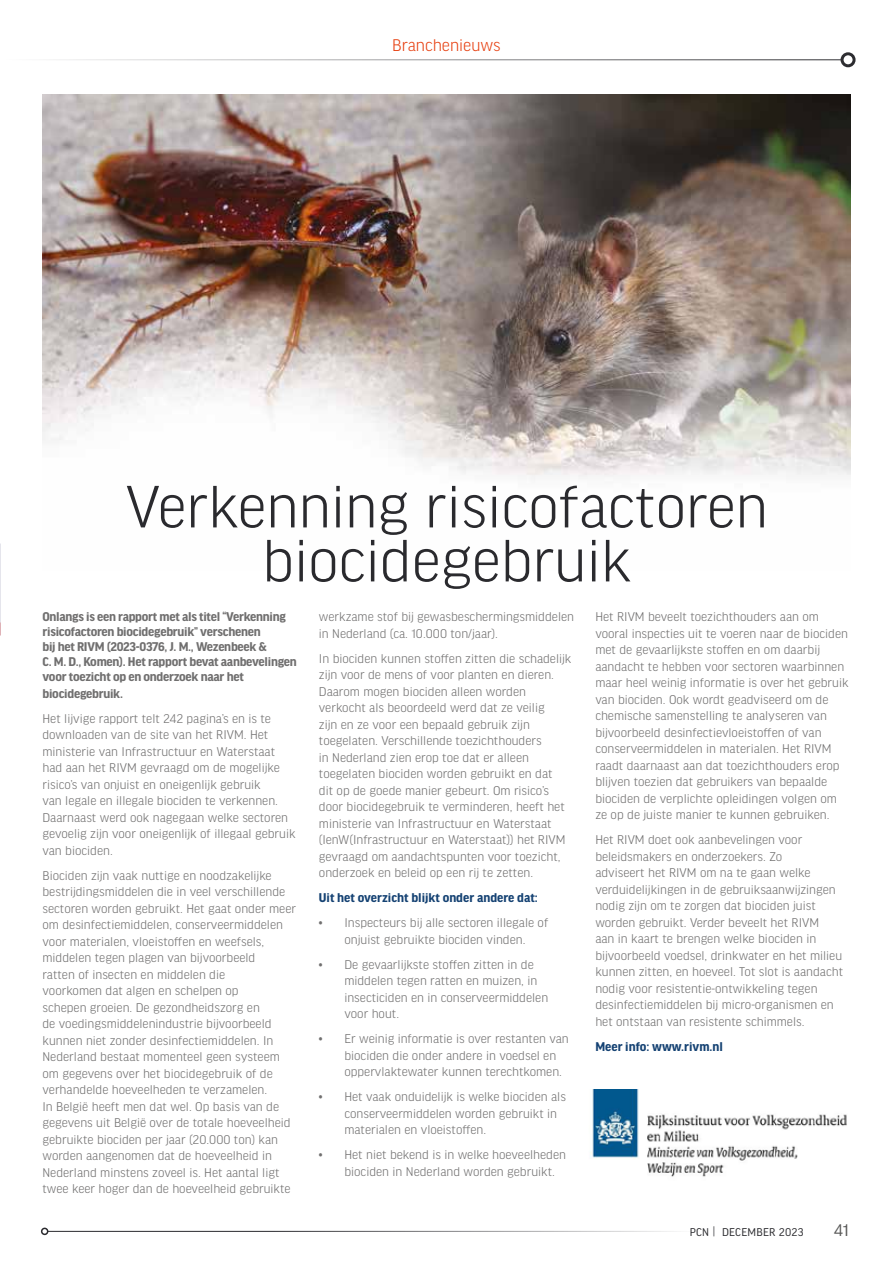
<style>
.page{position:relative;width:893px;height:1263px;background:#fff}
.page>*{position:absolute;margin:0;border:0;box-sizing:border-box;transform-origin:0 0}
.t1{font:300 63.6px/54px "Good Headline Pro";color:#2a2a2e;text-align:center}
.t2{font:300 18px "Good Headline Pro";color:#e74011}
.t3{font:18px "Good Headline Pro";color:#575756}
.t4{font:300 13.5px/16.5px "Good Headline Pro";color:#706f6f}
.t5{font:700 13.5px/15px "Good Headline Pro";letter-spacing:-.02em;color:#706f6f}
.t6{font:700 13.5px "Good Headline Pro";color:#154273}
.t7{font:12px "Good Headline Pro";letter-spacing:.02em;color:#2a2a2e}
.s1{font-weight:300}
</style>
<div class="page">
<img style="left:590px;top:1089px;width:257px;height:88px">
<img style="left:43px;top:94px;width:807px;height:386px">
<hr style="left:0;top:60px;width:842px;height:1px;background:#2a2a2e">
<div style="left:840px;top:52px;width:15px;height:15px;border:3px solid #2a2a2e;border-radius:50%"></div>
<hr style="left:48px;top:1231px;width:652px;height:1px;background:#2a2a2e">
<div style="left:41px;top:1227px;width:7px;height:8px;border:2px solid #2a2a2e;border-radius:50%"></div>
<h2 class="t2" style="left:392px;top:36px;width:110px">Branchenieuws</h2>
<h1 class="t1" style="left:126px;top:480px;width:643px">Verkenning risicofactoren biocidegebruik</h1>
<p class="t5" style="left:43px;top:610px;width:256px">Onlangs is een rapport met als titel “Verkenning risicofactoren biocidegebruik” verschenen<br>bij het RIVM (2023-0376, J. M., Wezenbeek &amp;<br>C. M. D., Komen). Het rapport bevat aanbevelingen voor toezicht op en onderzoek naar het</p>
<p class="t5" style="left:43px;top:686px;width:82px">biocidegebruik.</p>
<p class="t4" style="left:43px;top:710px;width:255px">Het lijvige rapport telt 242 pagina’s en is te downloaden van de site van het RIVM. Het ministerie van Infrastructuur en Waterstaat had aan het RIVM gevraagd om de mogelijke risico’s van onjuist en oneigenlijk gebruik<br>van legale en illegale biociden te verkennen.<br>Daarnaast werd ook nagegaan welke sectoren gevoelig zijn voor oneigenlijk of illegaal gebruik van biociden.</p>
<p class="t4" style="left:43px;top:867px;width:255px">Biociden zijn vaak nuttige en noodzakelijke bestrijdingsmiddelen die in veel verschillende sectoren worden gebruikt. Het gaat onder meer om desinfectiemiddelen, conserveermiddelen voor materialen, vloeistoffen en weefsels, middelen tegen plagen van bijvoorbeeld<br>ratten of insecten en middelen die<br>voorkomen dat algen en schelpen op<br>schepen groeien. De gezondheidszorg en<br>de voedingsmiddelenindustrie bijvoorbeeld kunnen niet zonder desinfectiemiddelen. In Nederland bestaat momenteel geen systeem om gegevens over het biocidegebruik of de verhandelde hoeveelheden te verzamelen.<br>In België heeft men dat wel. Op basis van de gegevens uit België over de totale hoeveelheid gebruikte biociden per jaar (20.000 ton) kan worden aangenomen dat de hoeveelheid in Nederland minstens zoveel is. Het aantal ligt twee keer hoger dan de hoeveelheid gebruikte</p>
<p class="t4" style="left:319px;top:609px;width:257px">werkzame stof bij gewasbeschermingsmiddelen in Nederland (ca. 10.000 ton/jaar).</p>
<p class="t4" style="left:319px;top:650px;width:254px">In biociden kunnen stoffen zitten die schadelijk zijn voor de mens of voor planten en dieren.<br>Daarom mogen biociden alleen worden verkocht als beoordeeld werd dat ze veilig<br>zijn en ze voor een bepaald gebruik zijn toegelaten. Verschillende toezichthouders<br>in Nederland zien erop toe dat er alleen toegelaten biociden worden gebruikt en dat<br>dit op de goede manier gebeurt. Om risico’s door biocidegebruik te verminderen, heeft het ministerie van Infrastructuur en Waterstaat (IenW(Infrastructuur en Waterstaat)) het RIVM gevraagd om aandachtspunten voor toezicht, onderzoek en beleid op een rij te zetten.</p>
<p class="t6" style="left:319px;top:891px;width:220px">Uit het overzicht blijkt onder andere dat:</p>
<p class="t4" style="left:319px;top:915px;width:231px;text-align:center">• Inspecteurs bij alle sectoren illegale of onjuist gebruikte biociden vinden.</p>
<p class="t4" style="left:344px;top:956px;width:205px;text-indent:-26px">• De gevaarlijkste stoffen zitten in de middelen tegen ratten en muizen, in insecticiden en in conserveermiddelen voor hout.</p>
<p class="t4" style="left:344px;top:1031px;width:226px;text-indent:-26px">• Er weinig informatie is over restanten van biociden die onder andere in voedsel en oppervlaktewater kunnen terechtkomen.</p>
<p class="t4" style="left:344px;top:1088px;width:223px;text-indent:-26px">• Het vaak onduidelijk is welke biociden als conserveermiddelen worden gebruikt in materialen en vloeistoffen.</p>
<p class="t4" style="left:344px;top:1146px;width:223px;text-indent:-26px">• Het niet bekend is in welke hoeveelheden biociden in Nederland worden gebruikt.</p>
<p class="t4" style="left:595px;top:608px;width:255px">Het RIVM beveelt toezichthouders aan om vooral inspecties uit te voeren naar de biociden met de gevaarlijkste stoffen en om daarbij aandacht te hebben voor sectoren waarbinnen maar heel weinig informatie is over het gebruik van biociden. Ook wordt geadviseerd om de chemische samenstelling te analyseren van bijvoorbeeld desinfectievloeistoffen of van conserveermiddelen in materialen. Het RIVM raadt daarnaast aan dat toezichthouders erop blijven toezien dat gebruikers van bepaalde biociden de verplichte opleidingen volgen om ze op de juiste manier te kunnen gebruiken.</p>
<p class="t4" style="left:595px;top:831px;width:249px">Het RIVM doet ook aanbevelingen voor beleidsmakers en onderzoekers. Zo<br>adviseert het RIVM om na te gaan welke verduidelijkingen in de gebruiksaanwijzingen nodig zijn om te zorgen dat biociden juist worden gebruikt. Verder beveelt het RIVM<br>aan in kaart te brengen welke biociden in bijvoorbeeld voedsel, drinkwater en het milieu kunnen zitten, en hoeveel. Tot slot is aandacht nodig voor resistentie-ontwikkeling tegen desinfectiemiddelen bij micro-organismen en het ontstaan van resistente schimmels.</p>
<p class="t6" style="left:595px;top:1040px;width:129px">Meer info: www.rivm.nl</p>
<p class="t7" style="left:690px;top:1226px;width:115px">PCN <span class="s1">|</span> DECEMBER 2023</p>
<h2 class="t3" style="left:834px;top:1222px;width:16px">41</h2>
</div>
